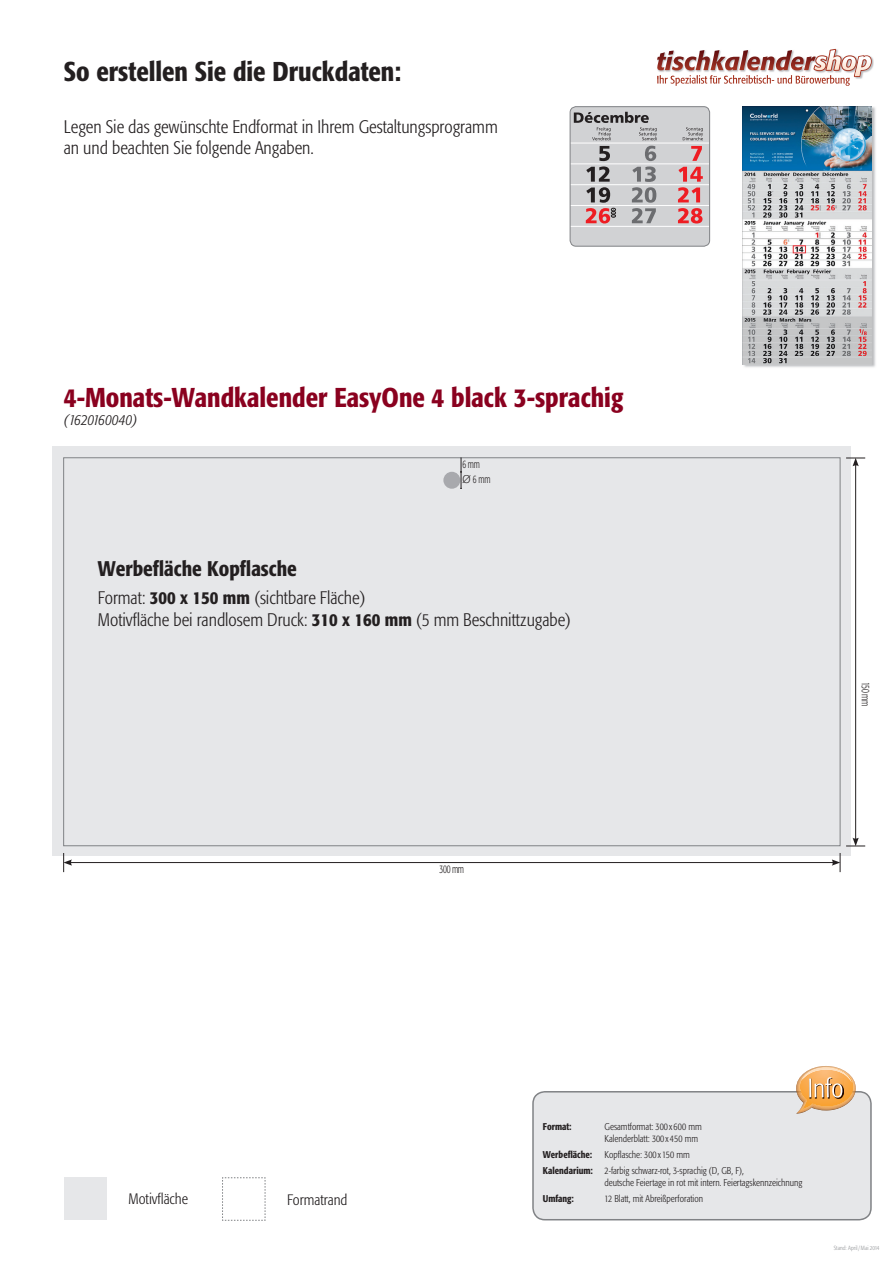
<style>
.page{position:relative;width:893px;height:1263px;background:#fff}
.page>*{position:absolute;margin:0;border:0;box-sizing:border-box;transform-origin:0 0}
.t1{font:500 condensed 27px "Formata";color:#8a011f}
.t2{font:500 condensed 27px "Formata";color:#231f20}
.t3{font:500 condensed 21px "Formata";color:#231f20}
.t4{font:300 condensed 18px/21.6px "Formata";color:#231f20}
.t5{font:300 condensed 15px "Formata";color:#231f20}
.t6{font:italic 300 condensed 15px "Formata";color:#231f20}
.t7{font:300 condensed 11.4px "Formata";letter-spacing:-.03em;color:#231f20;scale:.77 1}
.t8{font:300 condensed 11.1px/15.6px "Formata";color:#231f20;scale:.77 1}
.t9{font:300 condensed 9.75px/11.7px "Formata";color:#231f20}
.t10{font:500 condensed 9.75px "Formata";color:#231f20}
.t11{font:300 condensed 6px "Formata";color:#939598}
.s1{font-stretch:normal}
.s2{font-weight:500}
</style>
<div class="page">
<svg style="left:657px;top:48px;width:215px;height:38px"></svg>
<div style="left:64px;top:1177px;width:42px;height:43px;background:#e6e7e9"></div>
<svg style="left:222px;top:1177px;width:44px;height:44px"></svg>
<div style="left:52px;top:446px;width:799px;height:410px;background:#e6e7e9"></div>
<div style="left:443px;top:472px;width:17px;height:17px;background:#a8a9ad;border-radius:50%"></div>
<svg style="left:460px;top:457px;width:2px;height:32px"></svg>
<img style="left:742px;top:106px;width:134px;height:261px">
<img style="left:743px;top:106px;width:129px;height:258px">
<hr style="left:855px;top:464px;width:1px;height:376px;background:#231f20">
<svg style="left:846px;top:458px;width:19px;height:8px"></svg>
<svg style="left:846px;top:838px;width:19px;height:9px"></svg>
<hr style="left:70px;top:862px;width:764px;height:1px;background:#231f20">
<svg style="left:63px;top:853px;width:9px;height:19px"></svg>
<svg style="left:832px;top:853px;width:9px;height:19px"></svg>
<svg style="left:532px;top:1066px;width:340px;height:154px"></svg>
<svg style="left:570px;top:107px;width:140px;height:138px"></svg>
<div style="left:570px;top:106px;width:140px;height:141px;border:1px solid #808285;border-radius:6px"></div>
<h1 class="t2" style="left:64px;top:55px;width:339px">So erstellen Sie die Druckdaten:</h1>
<h3 class="t4" style="left:64px;top:116px;width:435px">Legen Sie das gewünschte Endformat in Ihrem Gestaltungsprogramm an und beachten Sie folgende Angaben.</h3>
<h1 class="t1" style="left:64px;top:381px;width:561px">4-Monats-Wandkalender EasyOne 4 black 3-sprachig</h1>
<h3 class="t6" style="left:64px;top:411px;width:76px">(1620160040)</h3>
<p class="t8" style="left:463px;top:456px;width:38px">6 mm<br><span class="s1">Ø</span> 6 mm</p>
<h2 class="t3" style="left:98px;top:556px;width:201px">Werbefläche Kopflasche</h2>
<h3 class="t4" style="left:98px;top:587px;width:475px">Format: <span class="s2">300 x 150 mm</span> (sichtbare Fläche)<br>Motivfläche bei randlosem Druck: <span class="s2">310 x 160 mm</span> (5 mm Beschnittzugabe)</h3>
<p class="t7" style="left:440px;top:863px;width:33px">300 mm</p>
<p class="t7" style="left:872px;top:682px;width:33px;rotate:90deg">150 mm</p>
<h3 class="t5" style="left:128px;top:1190px;width:61px">Motivfläche</h3>
<h3 class="t5" style="left:287px;top:1191px;width:62px">Formatrand</h3>
<p class="t10" style="left:543px;top:1121px;width:30px">Format:</p>
<p class="t9" style="left:604px;top:1121px;width:99px">Gesamtformat: 300 x 600 mm<br>Kalenderblatt: 300 x 450 mm</p>
<p class="t10" style="left:543px;top:1149px;width:51px">Werbefläche:</p>
<p class="t9" style="left:543px;top:1147px;width:202px;line-height:15.9px;text-indent:62px">Kopflasche: 300 x 150 mm<br><span class="s2">Kalendarium:</span> 2-farbig schwarz-rot, 3-sprachig (D, GB, F),</p>
<p class="t9" style="left:604px;top:1176px;width:199px">deutsche Feiertage in rot mit intern. Feiertagskennzeichnung</p>
<p class="t10" style="left:543px;top:1192px;width:33px">Umfang:</p>
<p class="t9" style="left:604px;top:1192px;width:100px">12 Blatt, mit Abreißperforation</p>
<p class="t11" style="left:834px;top:1244px;width:47px">Stand: April / Mai 2014</p>
</div>
